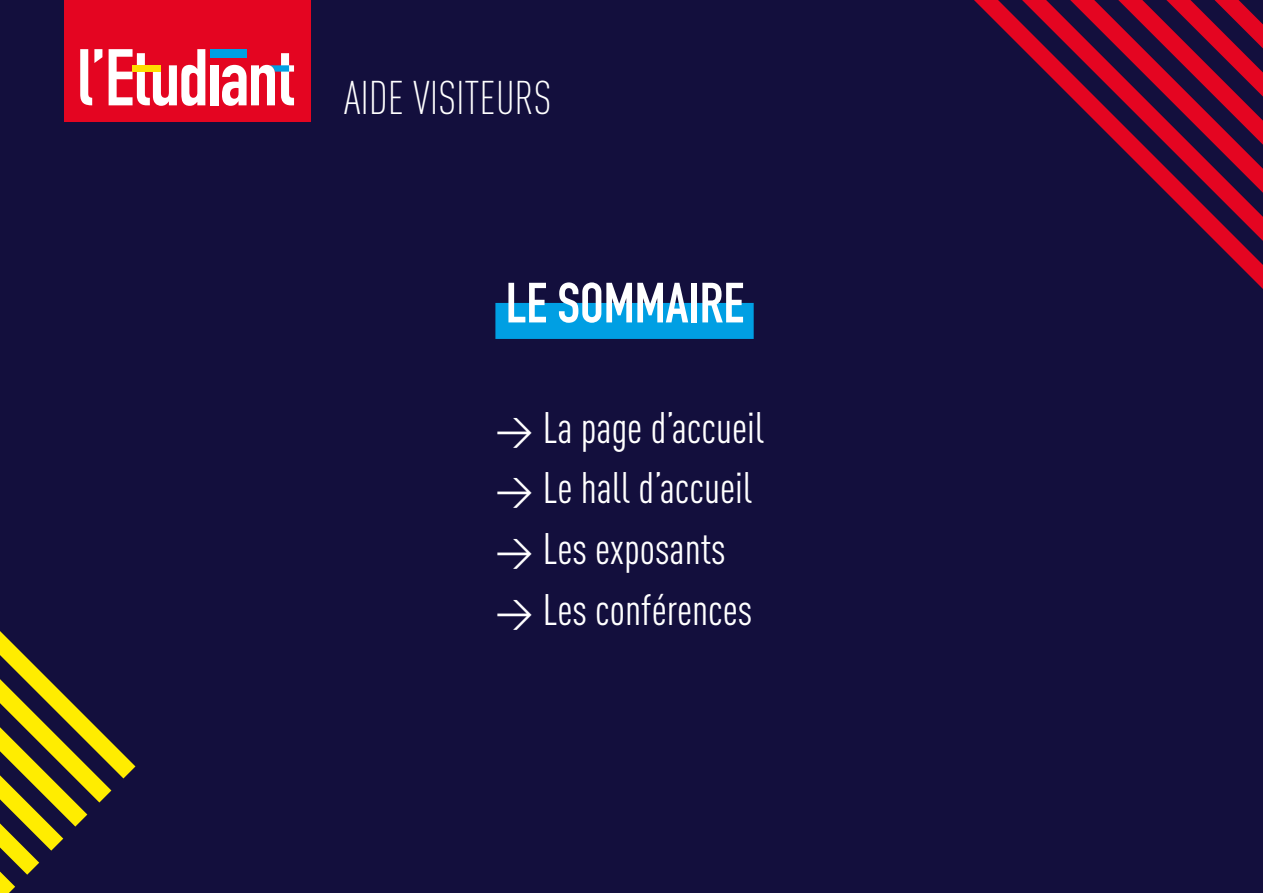
<style>
.page{position:relative;width:1263px;height:893px;background:#130f3d}
.page>*{position:absolute;margin:0;border:0;box-sizing:border-box;transform-origin:0 0}
.t1{font:55.65px "DIN Engschrift";color:#fff}
.t2{font:300 46.5px "DIN Cond";color:#fff}
.t3{font:43.5px/60.8px "DIN Cond";color:#fff}
.s1{font-family:"DIN Regular Alternate";font-size:37.5px}
</style>
<div class="page">
<svg style="left:0;top:821px;width:81px;height:72px"></svg>
<svg style="left:0;top:796px;width:106px;height:25px"></svg>
<svg style="left:0;top:631px;width:136px;height:165px"></svg>
<div style="left:64px;top:0;width:246px;height:122px;background:#e40521"></div>
<svg style="left:974px;top:0;width:289px;height:289px"></svg>
<svg style="left:1016px;top:0;width:247px;height:245px"></svg>
<svg style="left:1040px;top:0;width:223px;height:221px"></svg>
<svg style="left:1064px;top:0;width:199px;height:197px"></svg>
<svg style="left:80px;top:49px;width:22px;height:56px"></svg>
<div style="left:210px;top:65px;width:8px;height:40px;background:#fff"></div>
<div style="left:210px;top:49px;width:37px;height:8px;background:#009fe3"></div>
<svg style="left:222px;top:53px;width:72px;height:53px"></svg>
<svg style="left:109px;top:49px;width:96px;height:57px"></svg>
<div style="left:133px;top:65px;width:28px;height:7px;background:#fd0"></div>
<div style="left:495px;top:303px;width:259px;height:36px;background:#009fe3"></div>
<p class="t2" style="left:344px;top:71px;width:209px">AIDE VISITEURS</p>
<p class="t1" style="left:506px;top:270px;width:240px">LE SOMMAIRE</p>
<p class="t3" style="left:495px;top:396px;width:270px"><span class="s1">&gt;</span> La page d’accueil <span class="s1">&gt;</span> Le hall d’accueil <span class="s1">&gt;</span> Les exposants <span class="s1">&gt;</span> Les conférences</p>
</div>
